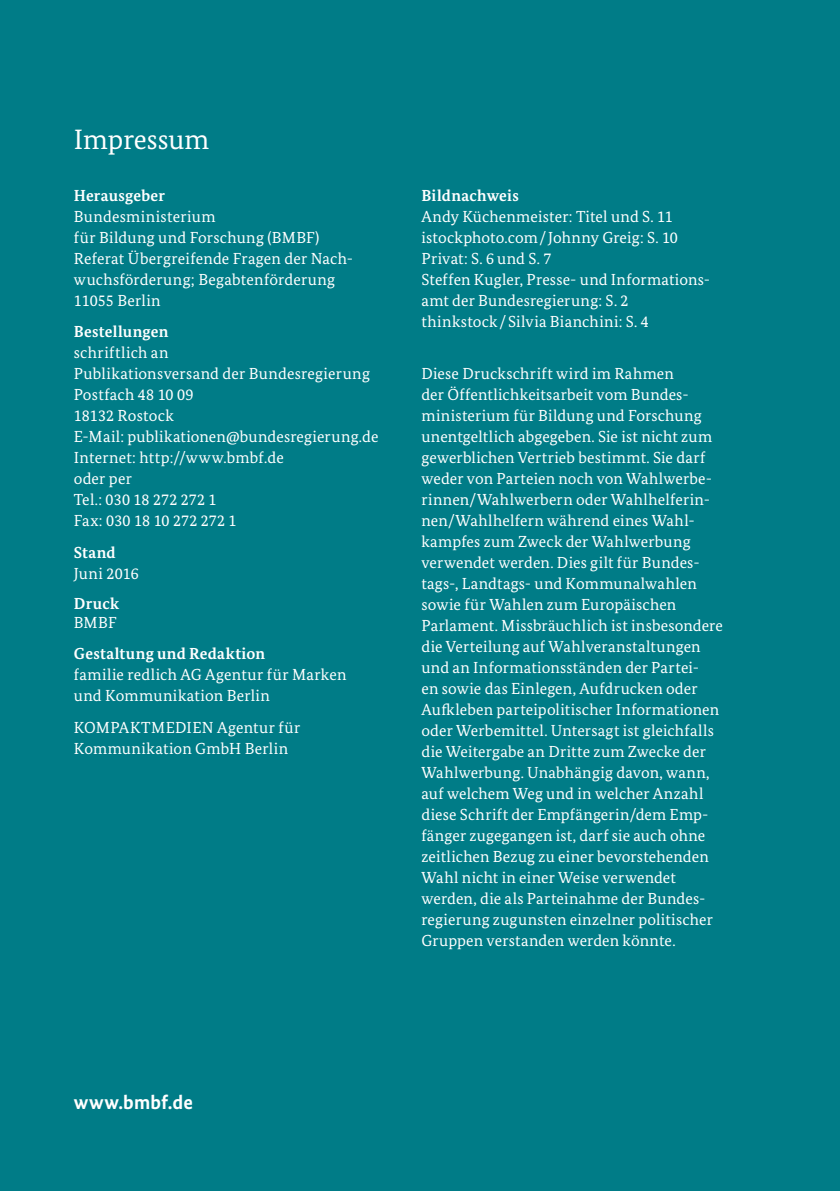
<style>
.page{position:relative;width:840px;height:1191px;background:#fff}
.page>*{position:absolute;margin:0;border:0;box-sizing:border-box;transform-origin:0 0}
.t1{font:28px "Bundes Serif";color:#fff}
.t2{font:700 20px "Bundes Sans";letter-spacing:.005em;color:#fff}
.t3{font:16px/21px "Bundes Serif";letter-spacing:.01em;color:#fff}
.t4{font:700 16px "Bundes Serif";letter-spacing:.015em;color:#fff}
.t5{font:16px "Bundes Serif";letter-spacing:.03em;color:#fff}
</style>
<div class="page">
<div style="left:0;top:0;width:839px;height:1191px;background:#007c87"></div>
<h2 class="t1" style="left:74px;top:122px;width:137px">Impressum</h2>
<h3 class="t4" style="left:74px;top:186px;width:93px">Herausgeber</h3>
<p class="t3" style="left:74px;top:206px;width:247px">Bundesministerium<br>für Bildung und Forschung (BMBF)</p>
<p class="t3" style="left:74px;top:248px;width:281px">Referat Übergreifende Fragen der Nach&shy;wuchsförderung; Begabtenförderung</p>
<p class="t3" style="left:74px;top:290px;width:88px">11055 Berlin</p>
<h3 class="t4" style="left:74px;top:322px;width:96px">Bestellungen</h3>
<p class="t5" style="left:74px;top:343px;width:96px">schriftlich an</p>
<p class="t3" style="left:74px;top:363px;width:297px">Publikationsversand der Bundesregierung</p>
<p class="t3" style="left:74px;top:384px;width:121px">Postfach 48 10 09</p>
<p class="t3" style="left:74px;top:405px;width:101px">18132 Rostock</p>
<p class="t3" style="left:74px;top:426px;width:306px">E-Mail: publikationen@bundesregierung.de</p>
<p class="t3" style="left:74px;top:447px;width:211px">Internet: http://www.bmbf.de</p>
<p class="t3" style="left:74px;top:468px;width:60px">oder per</p>
<p class="t3" style="left:74px;top:489px;width:144px">Tel.: 030 18 272 272 1</p>
<p class="t3" style="left:74px;top:510px;width:164px">Fax: 030 18 10 272 272 1</p>
<h3 class="t4" style="left:74px;top:543px;width:43px">Stand</h3>
<p class="t3" style="left:74px;top:563px;width:66px">Juni 2016</p>
<h3 class="t4" style="left:74px;top:593px;width:47px">Druck</h3>
<p class="t3" style="left:74px;top:612px;width:44px">BMBF</p>
<h3 class="t4" style="left:74px;top:644px;width:193px">Gestaltung und Redaktion</h3>
<p class="t3" style="left:74px;top:664px;width:274px">familie redlich AG Agentur für Marken und Kommunikation Berlin</p>
<p class="t3" style="left:74px;top:717px;width:228px">KOMPAKTMEDIEN Agentur für<br>Kommunikation GmbH Berlin</p>
<h3 class="t4" style="left:421px;top:186px;width:99px">Bildnachweis</h3>
<p class="t3" style="left:421px;top:206px;width:290px">Andy Küchenmeister: Titel und S. 11 istockphoto.com / Johnny Greig: S. 10<br>Privat: S. 6 und S. 7<br>Steffen Kugler, Presse- und Informations&shy;amt der Bundesregierung: S. 2<br>thinkstock / Silvia Bianchini: S. 4</p>
<p class="t3" style="left:421px;top:363px;width:303px">Diese Druckschrift wird im Rahmen<br>der Öffentlichkeitsarbeit vom Bundes&shy;ministerium für Bildung und Forschung unentgeltlich abgegeben. Sie ist nicht zum gewerblichen Vertrieb bestimmt. Sie darf weder von Parteien noch von Wahlwerbe&shy;rinnen/Wahlwerbern oder Wahlhelferin&shy;nen/Wahlhelfern während eines Wahl&shy;kampfes zum Zweck der Wahlwerbung verwendet werden. Dies gilt für Bundes&shy;tags-, Landtags- und Kommunalwahlen sowie für Wahlen zum Europäischen Parlament. Missbräuchlich ist insbesondere die Verteilung auf Wahlveranstaltungen und an Informationsständen der Partei-<br>en sowie das Einlegen, Aufdrucken oder Aufkleben parteipolitischer Informationen oder Werbemittel. Untersagt ist gleichfalls die Weitergabe an Dritte zum Zwecke der Wahlwerbung. Unabhängig davon, wann, auf welchem Weg und in welcher Anzahl diese Schrift der Empfängerin/dem Emp&shy;fänger zugegangen ist, darf sie auch ohne zeitlichen Bezug zu einer bevorstehenden Wahl nicht in einer Weise verwendet werden, die als Parteinahme der Bundes&shy;regierung zugunsten einzelner politischer Gruppen verstanden werden könnte.</p>
<p class="t2" style="left:74px;top:1090px;width:121px">www.bmbf.de</p>
</div>
